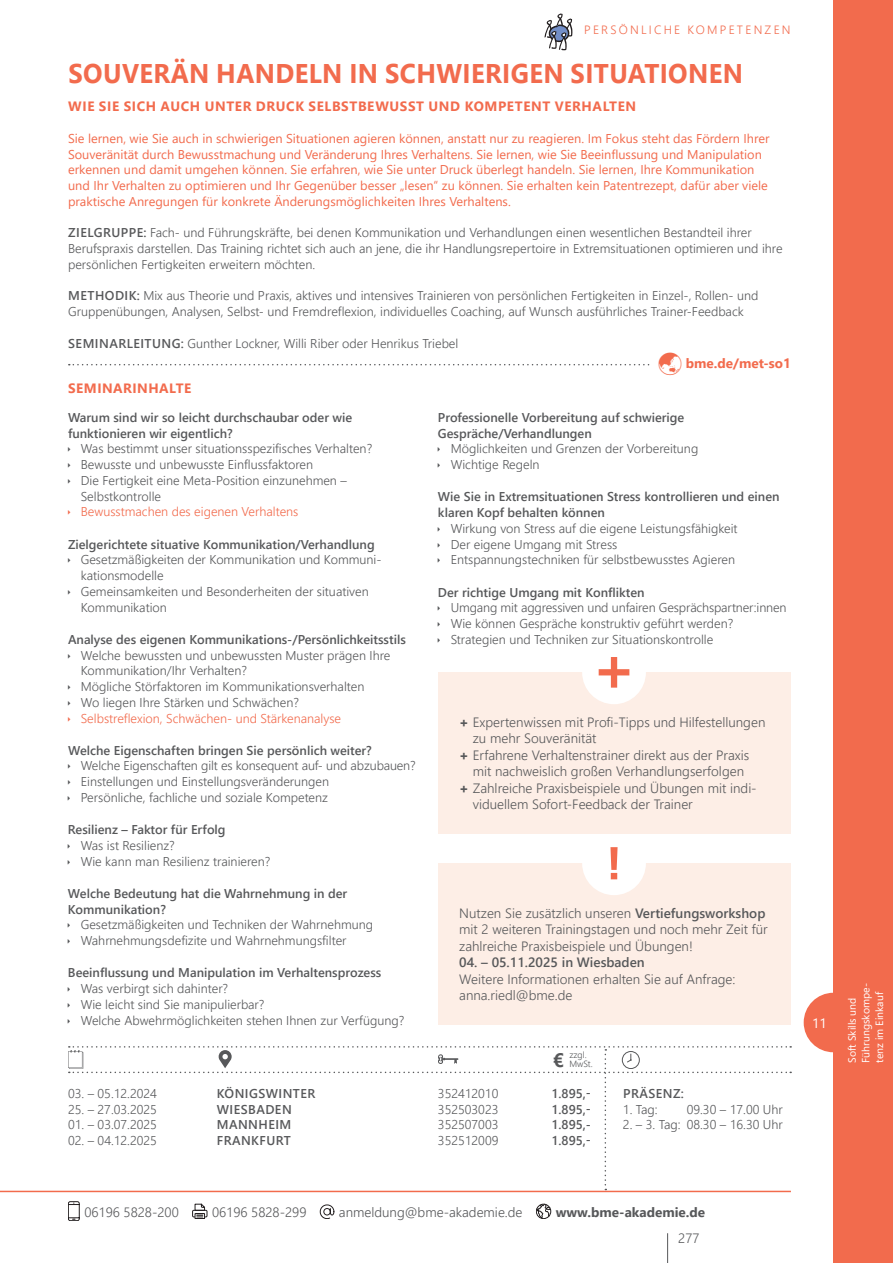
<style>
.page{position:relative;width:893px;height:1263px;background:#fff}
.page>*{position:absolute;margin:0;border:0;box-sizing:border-box;transform-origin:0 0}
.t1{font:700 27px "Segoe UI";letter-spacing:.015em;color:#f26b4d;scale:.95 1}
.t2{font:700 19.5px "Segoe UI";color:#57585a}
.t3{font:300 13.5px/16.5px "Segoe UI";color:#57585a}
.t4{font:700 13.5px "Segoe UI";letter-spacing:.045em;color:#f26b4d}
.t5{font:600 13.5px "Segoe UI";color:#57585a}
.t6{font:700 13.5px "Segoe UI";color:#57585a}
.t7{font:700 13.5px "Segoe UI";color:#f26b4d}
.t8{font:13.5px "Segoe UI";color:#fff}
.t9{font:300 12.75px/15.8px "Segoe UI";color:#57585a}
.t10{font:600 12.75px/15.8px "Segoe UI";color:#57585a}
.t11{font:12.75px/15.8px "Segoe UI";color:#f26b4d}
.t12{font:300 12.75px "Segoe UI";color:#f26b4d}
.t13{font:600 12.75px "Segoe UI";letter-spacing:.035em;color:#57585a}
.t14{font:300 12px "Segoe UI";letter-spacing:.185em;color:#f26b4d}
.t15{font:10.5px/13.5px "Segoe UI";color:#fff}
.t16{font:300 9px/9px "Segoe UI";color:#57585a}
.s1{font-weight:600}
.s2{font-family:"Segoe UI Black";font-weight:400}
</style>
<div class="page">
<div style="left:804px;top:993px;width:59px;height:59px;background:#f26b4d;border-radius:50%"></div>
<div style="left:833px;top:0;width:60px;height:1263px;background:#f26b4d"></div>
<hr style="left:0;top:1191px;width:791px;height:1px;background:#f26b4d">
<svg style="left:68px;top:1046px;width:723px;height:144px"></svg>
<hr style="left:667px;top:1233px;width:1px;height:30px;background:#57585a">
<svg style="left:68px;top:1201px;width:12px;height:20px"></svg>
<div style="left:192px;top:1210px;width:15px;height:7px;border:1px solid #231f20"></div>
<svg style="left:195px;top:1204px;width:10px;height:15px"></svg>
<svg style="left:320px;top:1205px;width:14px;height:14px"></svg>
<svg style="left:536px;top:1204px;width:15px;height:15px"></svg>
<div style="left:536px;top:1204px;width:15px;height:15px;border:1px solid #231f20;border-radius:50%"></div>
<div style="left:438px;top:863px;width:353px;height:162px;background:#fdeee6"></div>
<div style="left:582px;top:831px;width:64px;height:64px;background:#fff;border-radius:50%"></div>
<svg style="left:610px;top:847px;width:8px;height:32px"></svg>
<div style="left:438px;top:672px;width:353px;height:162px;background:#fdeee6"></div>
<div style="left:582px;top:640px;width:64px;height:64px;background:#fff;border-radius:50%"></div>
<svg style="left:599px;top:657px;width:30px;height:31px"></svg>
<svg style="left:544px;top:13px;width:28px;height:37px"></svg>
<svg style="left:69px;top:364px;width:581px;height:2px"></svg>
<p class="t14" style="left:584px;top:19px;width:208px">PERSÖNLICHE KOMPETENZEN</p>
<h1 class="t1" style="left:68px;top:48px;width:712px">SOUVERÄN HANDELN IN SCHWIERIGEN SITUATIONEN</h1>
<p class="t4" style="left:68px;top:94px;width:569px">WIE SIE SICH AUCH UNTER DRUCK SELBSTBEWUSST UND KOMPETENT VERHALTEN</p>
<p class="t11" style="left:68px;top:129px;width:703px">Sie lernen, wie Sie auch in schwierigen Situationen agieren können, anstatt nur zu reagieren. Im Fokus steht das Fördern Ihrer Souveränität durch Bewusstmachung und Veränderung Ihres Verhaltens. Sie lernen, wie Sie Beeinflussung und Manipulation erkennen und damit umgehen können. Sie erfahren, wie Sie unter Druck überlegt handeln. Sie lernen, Ihre Kommunikation und Ihr Verhalten zu optimieren und Ihr Gegenüber besser „lesen“ zu können. Sie erhalten kein Patentrezept, dafür aber viele praktische Anregungen für konkrete Änderungsmöglichkeiten Ihres Verhaltens.</p>
<p class="t9" style="left:68px;top:224px;width:716px"><span class="s1">ZIELGRUPPE:</span> Fach- und Führungskräfte, bei denen Kommunikation und Verhandlungen einen wesentlichen Bestandteil ihrer<br>Berufspraxis darstellen. Das Training richtet sich auch an jene, die ihr Handlungsrepertoire in Extremsituationen optimieren und ihre persönlichen Fertigkeiten erweitern möchten.</p>
<p class="t9" style="left:68px;top:287px;width:692px"><span class="s1">METHODIK:</span> Mix aus Theorie und Praxis, aktives und intensives Trainieren von persönlichen Fertigkeiten in Einzel-, Rollen- und<br>Gruppenübungen, Analysen, Selbst- und Fremdreflexion, individuelles Coaching, auf Wunsch ausführliches Trainer-Feedback</p>
<p class="t9" style="left:68px;top:334px;width:392px"><span class="s1">SEMINARLEITUNG:</span> Gunther Lockner, Willi Riber oder Henrikus Triebel</p>
<p class="t7" style="left:686px;top:350px;width:107px">bme.de/met-so1</p>
<p class="t4" style="left:68px;top:375px;width:124px">SEMINARINHALTE</p>
<p class="t10" style="left:68px;top:408px;width:286px">Warum sind wir so leicht durchschaubar oder wie funktionieren wir eigentlich?</p>
<p class="t9" style="left:81px;top:440px;width:293px">Was bestimmt unser situationsspezifisches Verhalten?<br>Bewusste und unbewusste Einflussfaktoren<br>Die Fertigkeit eine Meta-Position einzunehmen – Selbstkontrolle</p>
<p class="t12" style="left:81px;top:500px;width:219px">Bewusstmachen des eigenen Verhaltens</p>
<p class="t10" style="left:68px;top:535px;width:308px">Zielgerichtete situative Kommunikation/Verhandlung</p>
<p class="t9" style="left:81px;top:551px;width:301px">Gesetzmäßigkeiten der Kommunikation und Kommuni&shy;kationsmodelle<br>Gemeinsamkeiten und Besonderheiten der situativen Kommunikation</p>
<p class="t10" style="left:68px;top:630px;width:339px">Analyse des eigenen Kommunikations-/Persönlichkeitsstils</p>
<p class="t9" style="left:81px;top:646px;width:311px">Welche bewussten und unbewussten Muster prägen Ihre Kommunikation/Ihr Verhalten?<br>Mögliche Störfaktoren im Kommunikationsverhalten<br>Wo liegen Ihre Stärken und Schwächen?</p>
<p class="t12" style="left:81px;top:706px;width:262px">Selbstreflexion, Schwächen- und Stärkenanalyse</p>
<p class="t10" style="left:68px;top:741px;width:305px">Welche Eigenschaften bringen Sie persönlich weiter?</p>
<p class="t9" style="left:81px;top:757px;width:337px">Welche Eigenschaften gilt es konsequent auf- und abzubauen?<br>Einstellungen und Einstellungsveränderungen<br>Persönliche, fachliche und soziale Kompetenz</p>
<p class="t10" style="left:68px;top:821px;width:159px">Resilienz – Faktor für Erfolg</p>
<p class="t9" style="left:81px;top:836px;width:191px">Was ist Resilienz?<br>Wie kann man Resilienz trainieren?</p>
<p class="t10" style="left:68px;top:884px;width:281px">Welche Bedeutung hat die Wahrnehmung in der<br>Kommunikation?</p>
<p class="t9" style="left:81px;top:916px;width:294px">Gesetzmäßigkeiten und Techniken der Wahrnehmung<br>Wahrnehmungsdefizite und Wahrnehmungsfilter</p>
<p class="t10" style="left:68px;top:964px;width:315px">Beeinflussung und Manipulation im Verhaltensprozess</p>
<p class="t9" style="left:81px;top:979px;width:325px">Was verbirgt sich dahinter?<br>Wie leicht sind Sie manipulierbar?<br>Welche Abwehrmöglichkeiten stehen Ihnen zur Verfügung?</p>
<p class="t10" style="left:438px;top:408px;width:248px">Professionelle Vorbereitung auf schwierige<br>Gespräche/Verhandlungen</p>
<p class="t9" style="left:451px;top:440px;width:249px">Möglichkeiten und Grenzen der Vorbereitung<br>Wichtige Regeln</p>
<p class="t10" style="left:438px;top:488px;width:343px">Wie Sie in Extremsituationen Stress kontrollieren und einen klaren Kopf behalten können</p>
<p class="t9" style="left:451px;top:519px;width:288px">Wirkung von Stress auf die eigene Leistungsfähigkeit<br>Der eigene Umgang mit Stress<br>Entspannungstechniken für selbstbewusstes Agieren</p>
<p class="t10" style="left:438px;top:583px;width:208px">Der richtige Umgang mit Konflikten</p>
<p class="t9" style="left:451px;top:599px;width:337px">Umgang mit aggressiven und unfairen Gesprächspartner:innen<br>Wie können Gespräche konstruktiv geführt werden?<br>Strategien und Techniken zur Situationskontrolle</p>
<p class="t3" style="left:459px;top:712px;width:308px"><span class="s2">+</span> Expertenwissen mit Profi-Tipps und Hilfestellungen</p>
<p class="t3" style="left:473px;top:729px;width:125px">zu mehr Souveränität</p>
<p class="t3" style="left:459px;top:745px;width:292px"><span class="s2">+</span> Erfahrene Verhaltenstrainer direkt aus der Praxis</p>
<p class="t3" style="left:473px;top:762px;width:273px">mit nachweislich großen Verhandlungserfolgen</p>
<p class="t3" style="left:459px;top:778px;width:299px"><span class="s2">+</span> Zahlreiche Praxisbeispiele und Übungen mit indi-</p>
<p class="t3" style="left:473px;top:795px;width:222px">viduellem Sofort-Feedback der Trainer</p>
<p class="t3" style="left:459px;top:903px;width:310px">Nutzen Sie zusätzlich unseren <span class="s1">Vertiefungsworkshop </span>mit 2 weiteren Trainingstagen und noch mehr Zeit für zahlreiche Praxisbeispiele und Übungen!</p>
<p class="t5" style="left:459px;top:950px;width:187px">04. – 05.11.2025 in Wiesbaden</p>
<p class="t3" style="left:459px;top:969px;width:278px">Weitere Informationen erhalten Sie auf Anfrage: anna.riedl@bme.de</p>
<p class="t16" style="left:569px;top:1050px;width:25px">zzgl.<br>MwSt.</p>
<h2 class="t2" style="left:553px;top:1042px;width:13px">€</h2>
<p class="t9" style="left:68px;top:1084px;width:90px">03. – 05.12.2024</p>
<p class="t13" style="left:217px;top:1081px;width:100px">KÖNIGSWINTER</p>
<p class="t9" style="left:438px;top:1084px;width:62px">352412010</p>
<p class="t10" style="left:551px;top:1084px;width:41px">1.895,-</p>
<p class="t9" style="left:68px;top:1100px;width:90px">25. – 27.03.2025</p>
<p class="t13" style="left:217px;top:1097px;width:76px">WIESBADEN</p>
<p class="t9" style="left:438px;top:1100px;width:62px">352503023</p>
<p class="t10" style="left:551px;top:1100px;width:41px">1.895,-</p>
<p class="t9" style="left:68px;top:1116px;width:90px">01. – 03.07.2025</p>
<p class="t13" style="left:217px;top:1113px;width:76px">MANNHEIM</p>
<p class="t9" style="left:438px;top:1116px;width:62px">352507003</p>
<p class="t10" style="left:551px;top:1116px;width:41px">1.895,-</p>
<p class="t9" style="left:68px;top:1131px;width:90px">02. – 04.12.2025</p>
<p class="t13" style="left:217px;top:1128px;width:76px">FRANKFURT</p>
<p class="t9" style="left:438px;top:1131px;width:62px">352512009</p>
<p class="t10" style="left:551px;top:1132px;width:41px">1.895,-</p>
<p class="t13" style="left:623px;top:1081px;width:62px">PRÄSENZ:</p>
<p class="t9" style="left:623px;top:1100px;width:36px">1. Tag:</p>
<p class="t9" style="left:687px;top:1100px;width:98px">09.30 – 17.00 Uhr</p>
<p class="t9" style="left:623px;top:1116px;width:161px">2. – 3. Tag: 08.30 – 16.30 Uhr</p>
<p class="t3" style="left:84px;top:1202px;width:96px">06196 5828-200</p>
<p class="t3" style="left:212px;top:1202px;width:96px">06196 5828-299</p>
<p class="t3" style="left:339px;top:1202px;width:185px">anmeldung@bme-akademie.de</p>
<p class="t6" style="left:556px;top:1199px;width:151px">www.bme-akademie.de</p>
<p class="t3" style="left:678px;top:1229px;width:23px">277</p>
<p class="t8" style="left:812px;top:1010px;width:16px">11</p>
<p class="t15" style="left:845px;top:1063px;width:81px;rotate:-90deg">Soft Skills und<br>Führungskompe-</p>
<p class="t15" style="left:872px;top:1063px;width:72px;rotate:-90deg">tenz im Einkauf</p>
</div>
